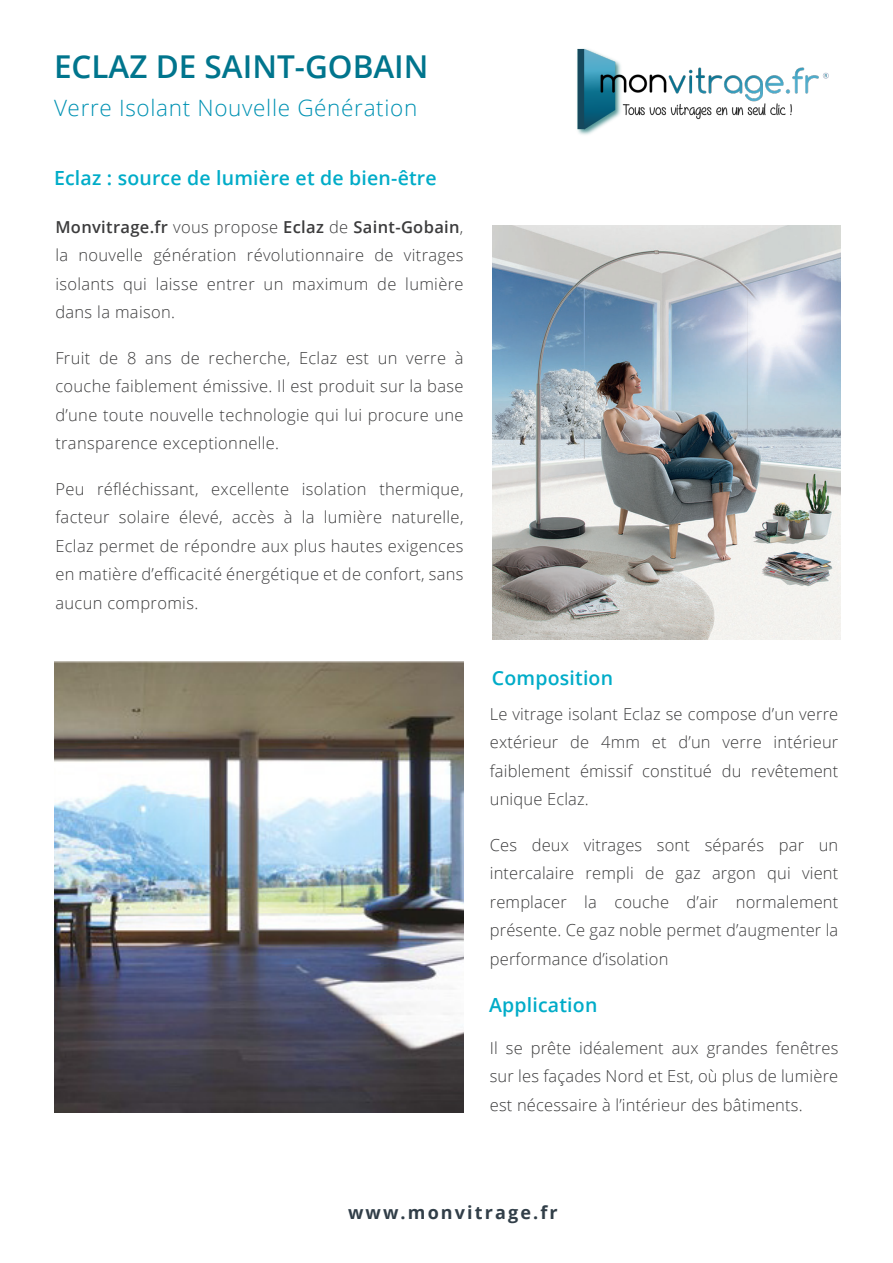
<style>
.page{position:relative;width:893px;height:1263px;background:#fff}
.page>*{position:absolute;margin:0;border:0;box-sizing:border-box;transform-origin:0 0}
.t1{font:600 31.5px "Open Sans";color:#00758d}
.t2{font:300 22.5px "Open Sans";letter-spacing:.03em;color:#0092b3}
.t3{font:600 19.5px "Open Sans";letter-spacing:.01em;color:#00acc8}
.t4{font:700 18px "Open Sans";letter-spacing:.12em;color:#313e48}
.t5{font:300 16.5px/28.5px "Open Sans";letter-spacing:.015em;color:#3c3c3d;text-align:justify}
.s1{font-weight:600}
</style>
<div class="page">
<img style="left:577px;top:48px;width:252px;height:87px">
<img style="left:492px;top:226px;width:348px;height:413px">
<img style="left:54px;top:661px;width:409px;height:451px">
<p class="t1" style="left:54px;top:45px;width:376px">ECLAZ DE SAINT-GOBAIN</p>
<p class="t2" style="left:54px;top:93px;width:365px">Verre Isolant Nouvelle Génération</p>
<p class="t3" style="left:54px;top:165px;width:384px">Eclaz : source de lumière et de bien-être</p>
<p class="t5" style="left:55px;top:212px;width:410px"><span class="s1">Monvitrage.fr</span> vous propose <span class="s1">Eclaz</span> de <span class="s1">Saint-Gobain</span>, la nouvelle génération révolutionnaire de vitrages isolants qui laisse entrer un maximum de lumière dans la maison.</p>
<p class="t5" style="left:55px;top:343px;width:410px">Fruit de 8 ans de recherche, Eclaz est un verre à couche faiblement émissive. Il est produit sur la base d’une toute nouvelle technologie qui lui procure une transparence exceptionnelle.</p>
<p class="t5" style="left:55px;top:474px;width:410px">Peu réfléchissant, excellente isolation thermique, facteur solaire élevé, accès à la lumière naturelle, Eclaz permet de répondre aux plus hautes exigences en matière d’efficacité énergétique et de confort, sans aucun compromis.</p>
<p class="t3" style="left:492px;top:664px;width:123px">Composition</p>
<p class="t5" style="left:490px;top:699px;width:350px">Le vitrage isolant Eclaz se compose d’un verre extérieur de 4mm et d’un verre intérieur faiblement émissif constitué du revêtement unique Eclaz.</p>
<p class="t5" style="left:490px;top:830px;width:350px">Ces deux vitrages sont séparés par un intercalaire rempli de gaz argon qui vient remplacer la couche d’air normalement présente. Ce gaz noble permet d’augmenter la performance d’isolation</p>
<p class="t3" style="left:489px;top:992px;width:110px">Application</p>
<p class="t5" style="left:490px;top:1033px;width:350px">Il se prête idéalement aux grandes fenêtres sur les façades Nord et Est, où plus de lumière est nécessaire à l’intérieur des bâtiments.</p>
<p class="t4" style="left:348px;top:1199px;width:211px">www.monvitrage.fr</p>
</div>
